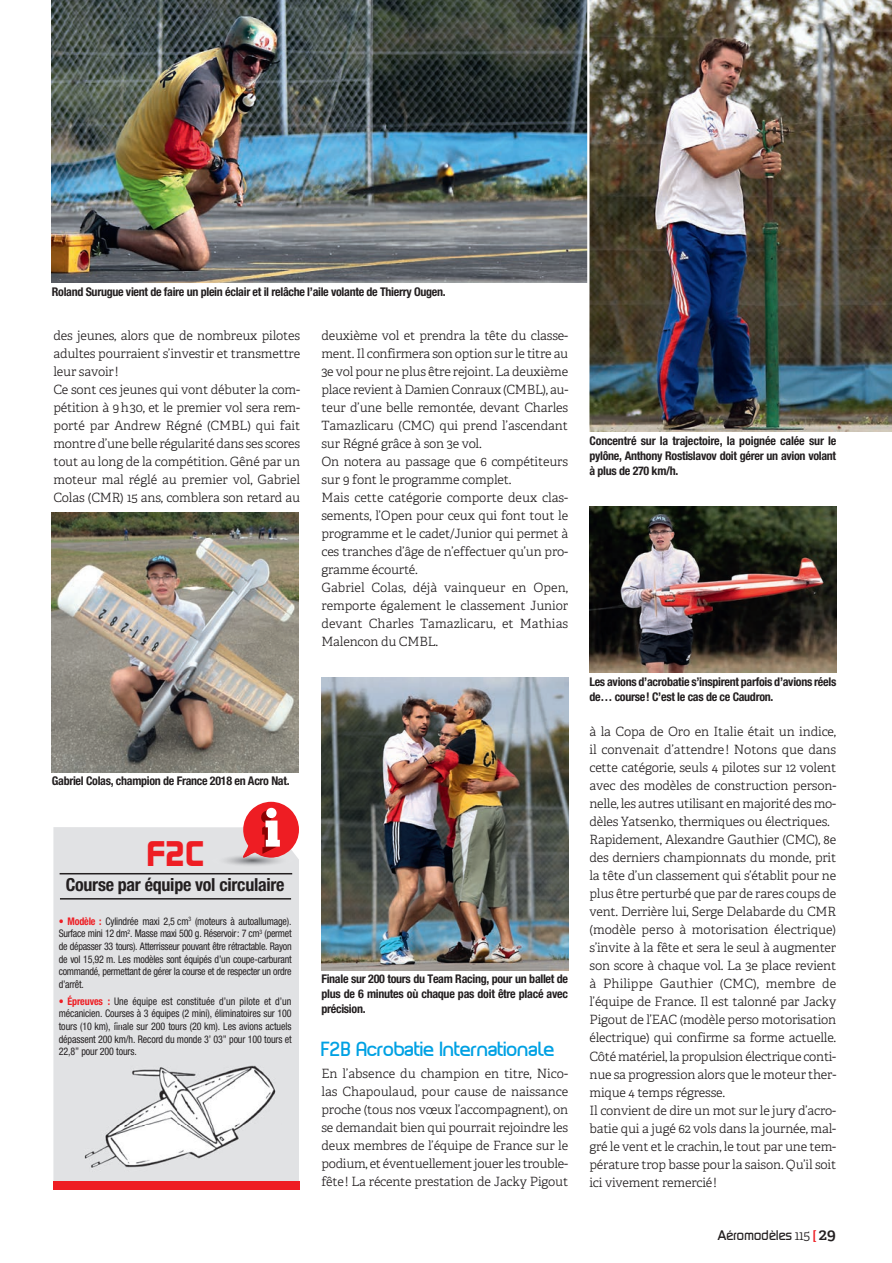
<style>
.page{position:relative;width:892px;height:1263px;background:#fff}
.page>*{position:absolute;margin:0;border:0;box-sizing:border-box;transform-origin:0 0}
.t1{font:700 34.5px "Digital";color:#ee1d23}
.t2{font:19.5px "Planet Estyle";letter-spacing:-.015em;color:#00a1e3}
.t3{font:700 condensed 18px "Helvetica Neue LT Std";letter-spacing:-.015em;color:#231f20}
.t4{font:500 13.5px "Digital";letter-spacing:-.025em;color:#231f20}
.t5{font:300 12.75px/18px "Adelle";letter-spacing:-.015em;color:#231f20}
.t6{font:700 condensed 12px/15px "Helvetica Neue LT Std";letter-spacing:-.025em;color:#231f20;text-align:justify}
.t7{font:condensed 10.5px/12.6px "Helvetica Neue LT Std";letter-spacing:-.02em;color:#231f20;text-align:justify;scale:.95 1}
.s1{font-weight:700;color:#ee1d23}
.s2{font-family:"Adelle";font-weight:300}
.s3{font-family:"Adelle";font-weight:600;color:#ee1d23}
.s4{font-family:"Adelle";font-weight:600;font-size:16.5px}
</style>
<div class="page">
<div style="left:53px;top:827px;width:246px;height:354px;background:#e1e2e4"></div>
<hr style="left:60px;top:898px;width:231px;height:1px;background:#231f20">
<hr style="left:60px;top:873px;width:232px;height:1px;background:#231f20">
<img style="left:211px;top:854px;width:82px;height:13px">
<svg style="left:242px;top:802px;width:57px;height:57px"></svg>
<div style="left:266px;top:808px;width:10px;height:10px;background:#fff;border-radius:50%"></div>
<img style="left:73px;top:1025px;width:209px;height:147px">
<div style="left:73px;top:1034px;width:209px;height:10px;background:#e1e2e4"></div>
<img style="left:73px;top:1047px;width:63px;height:10px">
<div style="left:53px;top:1181px;width:247px;height:9px;background:#ee1d23"></div>
<img style="left:52px;top:0;width:535px;height:283px">
<img style="left:321px;top:677px;width:247px;height:293px">
<img style="left:589px;top:507px;width:247px;height:165px">
<img style="left:589px;top:0;width:302px;height:432px">
<img style="left:52px;top:513px;width:246px;height:259px">
<p class="t6" style="left:52px;top:285px;width:395px">Roland Surugue vient de faire un plein éclair et il relâche l’aile volante de Thierry Ougen.</p>
<p class="t5" style="left:53px;top:328px;width:248px">des jeunes, alors que de nombreux pilotes adultes pourraient s’investir et transmettre leur savoir !<br>Ce sont ces jeunes qui vont débuter la com&shy;pétition à 9 h 30, et le premier vol sera rem&shy;porté par Andrew Régné (CMBL) qui fait montre d’une belle régularité dans ses scores tout au long de la compétition. Gêné par un moteur mal réglé au premier vol, Gabriel Colas (CMR) 15 ans, comblera son retard au</p>
<p class="t5" style="left:321px;top:328px;width:248px">deuxième vol et prendra la tête du classe&shy;ment. Il confirmera son option sur le titre au 3e vol pour ne plus être rejoint. La deuxième place revient à Damien Conraux (CMBL), au&shy;teur d’une belle remontée, devant Charles Tamazlicaru (CMC) qui prend l’ascendant sur Régné grâce à son 3e vol.<br>On notera au passage que 6 compétiteurs sur 9 font le programme complet.<br>Mais cette catégorie comporte deux clas&shy;sements, l’Open pour ceux qui font tout le programme et le cadet/Junior qui permet à ces tranches d’âge de n’effectuer qu’un pro&shy;gramme écourté.<br>Gabriel Colas, déjà vainqueur en Open, remporte également le classement Junior devant Charles Tamazlicaru, et Mathias Malencon du CMBL.</p>
<p class="t6" style="left:52px;top:775px;width:239px">Gabriel Colas, champion de France 2018 en Acro Nat.</p>
<h1 class="t1" style="left:146px;top:837px;width:59px">F2C</h1>
<h3 class="t3" style="left:66px;top:878px;width:220px">Course par équipe vol circulaire</h3>
<p class="t7" style="left:59px;top:916px;width:247px"><span class="s1">• Modèle :</span> Cylindrée maxi 2,5 cm<sup>3</sup> (moteurs à autoallumage).<br>Surface mini 12 dm<sup>2</sup>. Masse maxi 500 g. Réservoir : 7 cm<sup>3</sup> (permet de dépasser 33 tours). Atterrisseur pouvant être rétractable. Rayon de vol 15,92 m. Les modèles sont équipés d’un coupe-carburant commandé, permettant de gérer la course et de respecter un ordre d’arrêt.</p>
<p class="t7" style="left:59px;top:995px;width:247px"><span class="s1">• Épreuves :</span> Une équipe est constituée d’un pilote et d’un mécanicien. Courses à 3 équipes (2 mini), éliminatoires sur 100 tours (10 km), finale sur 200 tours (20 km). Les avions actuels dépassent 200 km/h. Record du monde 3’ 03” pour 100 tours et 22,8” pour 200 tours.</p>
<p class="t6" style="left:321px;top:972px;width:248px">Finale sur 200 tours du Team Racing, pour un ballet de plus de 6 minutes où chaque pas doit être placé avec précision.</p>
<h2 class="t2" style="left:321px;top:1036px;width:235px">F2B Acrobatie Internationale</h2>
<p class="t5" style="left:321px;top:1066px;width:248px;text-align:justify">En l’absence du champion en titre, Nico&shy;las Chapoulaud, pour cause de naissance proche (tous nos vœux l’accompagnent), on se demandait bien qui pourrait rejoindre les deux membres de l’équipe de France sur le podium, et éventuellement jouer les trouble&shy;fête ! La récente prestation de Jacky Pigout</p>
<p class="t6" style="left:589px;top:434px;width:248px">Concentré sur la trajectoire, la poignée calée sur le pylône, Anthony Rostislavov doit gérer un avion volant à plus de 270 km/h.</p>
<p class="t6" style="left:589px;top:675px;width:248px">Les avions d’acrobatie s’inspirent parfois d’avions réels de… course ! C’est le cas de ce Caudron.</p>
<p class="t5" style="left:589px;top:724px;width:248px">à la Copa de Oro en Italie était un indice, il convenait d’attendre ! Notons que dans cette catégorie, seuls 4 pilotes sur 12 volent avec des modèles de construction person&shy;nelle, les autres utilisant en majorité des mo&shy;dèles Yatsenko, thermiques ou électriques.<br>Rapidement, Alexandre Gauthier (CMC), 8e des derniers championnats du monde, prit la tête d’un classement qui s’établit pour ne plus être perturbé que par de rares coups de vent. Derrière lui, Serge Delabarde du CMR (modèle perso à motorisation électrique) s’invite à la fête et sera le seul à augmenter son score à chaque vol. La 3e place revient à Philippe Gauthier (CMC), membre de l’équipe de France. Il est talonné par Jacky Pigout de l’EAC (modèle perso motorisation électrique) qui confirme sa forme actuelle.<br>Côté matériel, la propulsion électrique conti&shy;nue sa progression alors que le moteur ther&shy;mique 4 temps régresse.<br>Il convient de dire un mot sur le jury d’acro&shy;batie qui a jugé 62 vols dans la journée, mal&shy;gré le vent et le crachin, le tout par une tem&shy;pérature trop basse pour la saison. Qu’il soit ici vivement remercié !</p>
<p class="t4" style="left:718px;top:1230px;width:120px">Aéromodèles <span class="s2">115</span> <span class="s3">[</span> <span class="s4">29</span></p>
</div>
